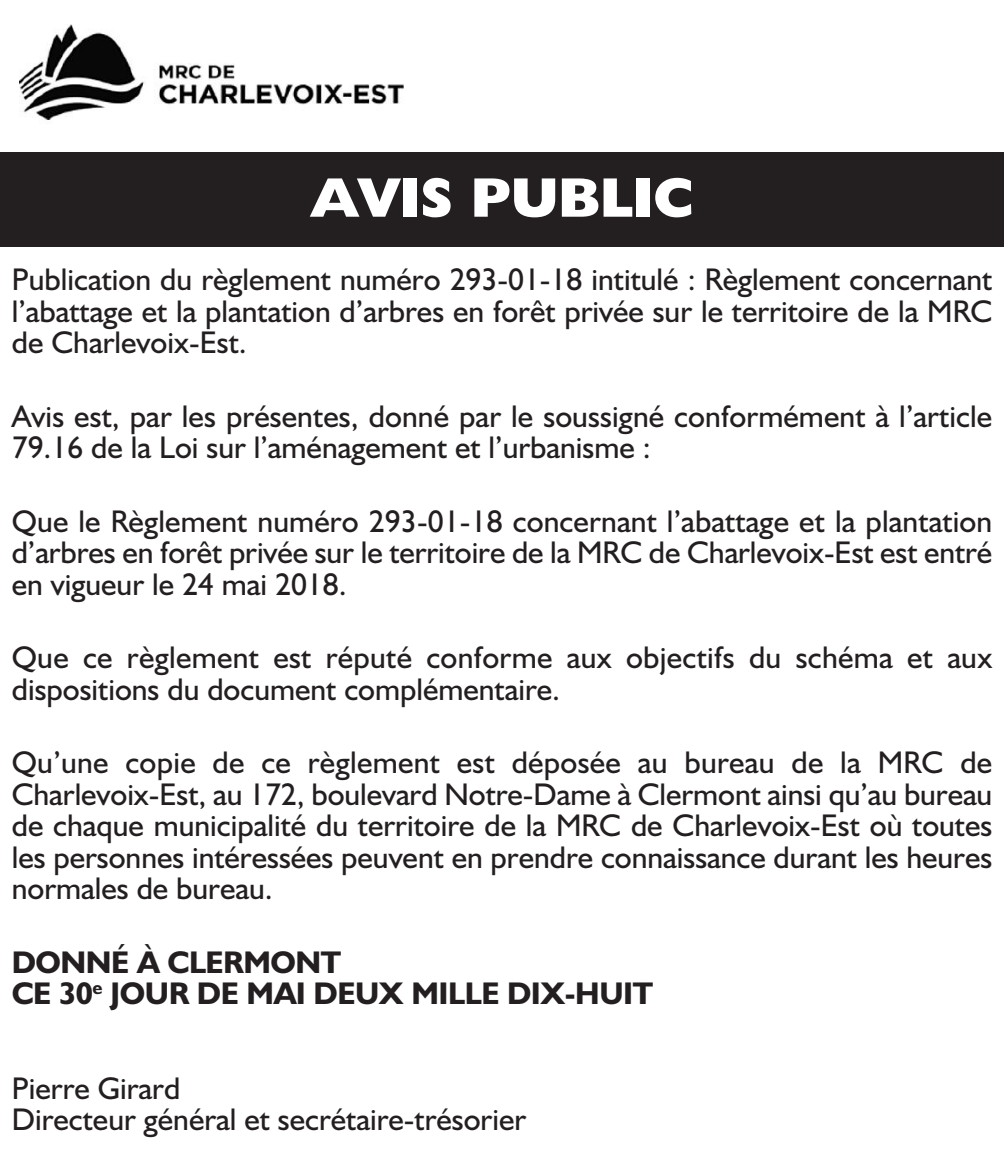
<style>
.page{position:relative;width:1005px;height:1151px;background:#fff}
.page>*{position:absolute;margin:0;border:0;box-sizing:border-box;transform-origin:0 0}
.t1{font:800 56px "Humanist 521 BT";color:#fff}
.t2{font:31.5px/31.5px "Humanist 521 BT";color:#231f20;text-align:justify}
.t3{font:700 31.5px/31.5px "Humanist 521 BT";letter-spacing:-.015em;color:#231f20}
</style>
<div class="page">
<div style="left:1px;top:153px;width:1003px;height:94px;background:#231f20"></div>
<img style="left:20px;top:24px;width:384px;height:96px">
<h1 class="t1" style="left:311px;top:163px;width:384px">AVIS PUBLIC</h1>
<p class="t2" style="left:12px;top:263px;width:982px">Publication du règlement numéro 293-01-18 intitulé : Règlement concernant l’abattage et la plantation d’arbres en forêt privée sur le territoire de la MRC de Charlevoix-Est.</p>
<p class="t2" style="left:12px;top:400px;width:982px">Avis est, par les présentes, donné par le soussigné conformément à l’article<br>79.16 de la Loi sur l’aménagement et l’urbanisme :</p>
<p class="t2" style="left:12px;top:505px;width:982px">Que le Règlement numéro 293-01-18 concernant l’abattage et la plantation d’arbres en forêt privée sur le territoire de la MRC de Charlevoix-Est est entré en vigueur le 24 mai 2018.</p>
<p class="t2" style="left:12px;top:641px;width:982px">Que ce règlement est réputé conforme aux objectifs du schéma et aux dispositions du document complémentaire.</p>
<p class="t2" style="left:12px;top:746px;width:982px">Qu’une copie de ce règlement est déposée au bureau de la MRC de Charlevoix-Est, au 172, boulevard Notre-Dame à Clermont ainsi qu’au bureau de chaque municipalité du territoire de la MRC de Charlevoix-Est où toutes les personnes intéressées peuvent en prendre connaissance durant les heures normales de bureau.</p>
<p class="t3" style="left:12px;top:945px;width:643px">DONNÉ À CLERMONT<br>CE 30<sup>e</sup> JOUR DE MAI DEUX MILLE DIX-HUIT</p>
<p class="t2" style="left:12px;top:1072px;width:516px">Pierre Girard<br>Directeur général et secrétaire-trésorier</p>
</div>
